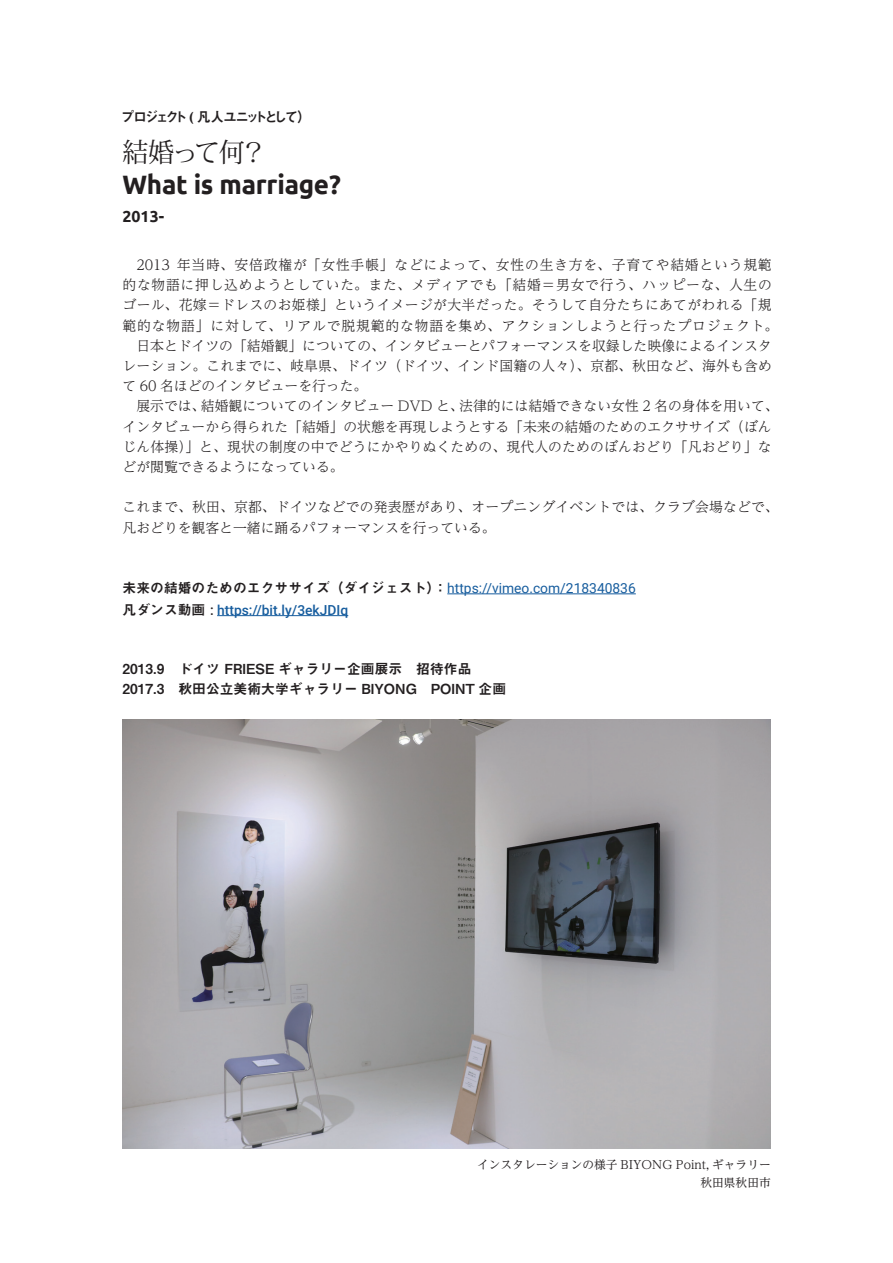
<style>
.page{position:relative;width:893px;height:1263px;background:#fff}
.page>*{position:absolute;margin:0;border:0;box-sizing:border-box;transform-origin:0 0}
.t1{font:700 26.55px "Ubuntu";letter-spacing:-.01em;color:#231f20}
.t2{font:26.55px "Koz Min Pr 6 N";letter-spacing:-.065em;color:#231f20}
.t3{font:700 15.9px "Ubuntu";color:#231f20}
.t4{font:300 13.8px/20.2px "UD Reimin Pr 6 N";letter-spacing:.01em;color:#231f20}
.t5{font:13.8px/21.8px "Midashi Go Pr 6 N MB31";color:#231f20}
.t6{font:13.8px "Midashi Go Pr 6 MB31";letter-spacing:-.215em;color:#231f20}
.t7{font:11.7px/17.9px "UD Reimin Pr 6 N";color:#231f20;text-align:right}
.s1{font-family:"Roboto";color:#175d9e}
.s2{font-family:"Roboto";font-weight:500}
.s3{font-family:"Roboto";font-weight:500;color:#175d9e}
</style>
<div class="page">
<hr style="left:447px;top:593px;width:189px;height:1px;background:#175d9e">
<hr style="left:217px;top:615px;width:131px;height:1px;background:#175d9e">
<img style="left:123px;top:719px;width:648px;height:430px">
<p class="t6" style="left:121px;top:106px;width:191px">プロジェクト ( 凡人ユニットとして）</p>
<h1 class="t2" style="left:122px;top:137px;width:146px">結婚って何？</h1>
<h1 class="t1" style="left:122px;top:168px;width:220px">What is marriage?</h1>
<p class="t3" style="left:123px;top:207px;width:43px">2013-</p>
<p class="t4" style="left:123px;top:254px;width:658px">　2013 年当時、安倍政権が「女性手帳」などによって、女性の生き方を、子育てや結婚という規範的な物語に押し込めようとしていた。また、メディアでも「結婚＝男女で行う、ハッピーな、人生のゴール、花嫁＝ドレスのお姫様」というイメージが大半だった。そうして自分たちにあてがわれる「規範的な物語」に対して、リアルで脱規範的な物語を集め、アクションしようと行ったプロジェクト。　日本とドイツの「結婚観」についての、インタビューとパフォーマンスを収録した映像によるインスタレーション。これまでに、岐阜県、ドイツ（ドイツ、インド国籍の人々）、京都、秋田など、海外も含めて 60 名ほどのインタビューを行った。<br>　展示では、結婚観についてのインタビュー DVD と、法律的には結婚できない女性 2 名の身体を用いて、インタビューから得られた「結婚」の状態を再現しようとする「未来の結婚のためのエクササイズ（ぼんじん体操）」と、現状の制度の中でどうにかやりぬくための、現代人のためのぼんおどり「凡おどり」などが閲覧できるようになっている。</p>
<p class="t4" style="left:123px;top:497px;width:658px">これまで、秋田、京都、ドイツなどでの発表歴があり、オープニングイベントでは、クラブ会場などで、凡おどりを観客と一緒に踊るパフォーマンスを行っている。</p>
<p class="t5" style="left:123px;top:576px;width:515px">未来の結婚のためのエクササイズ（ダイジェスト）：<span class="s1">https://vimeo.com/218340836</span>凡ダンス動画 <span class="s2">:</span> <span class="s3">https://bit.ly/3ekJDIq</span></p>
<p class="t5" style="left:123px;top:658px;width:385px;line-height:20.2px">2013.9　ドイツ FRIESE ギャラリー企画展示　招待作品<br>2017.3　秋田公立美術大学ギャラリー BIYONG　POINT 企画</p>
<p class="t7" style="left:477px;top:1155px;width:295px">インスタレーションの様子 BIYONG Point, ギャラリー秋田県秋田市</p>
</div>
